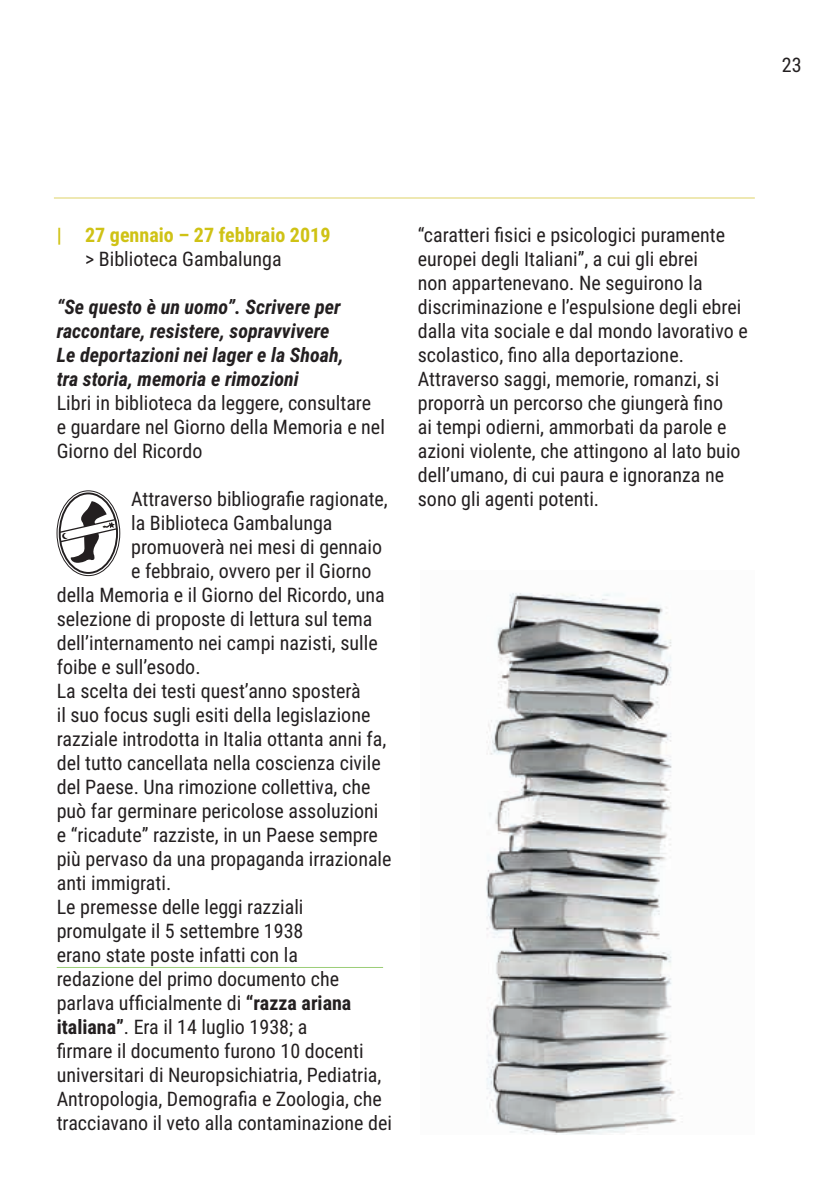
<style>
.page{position:relative;width:840px;height:1191px;background:#fff}
.page>*{position:absolute;margin:0;border:0;box-sizing:border-box;transform-origin:0 0}
.t1{font:20px/24px "Roboto Condensed";color:#231f20}
.t2{font:italic 700 20px/24px "Roboto Condensed";color:#231f20}
.t3{font:700 20px "Roboto Condensed";color:#cfc215}
.s1{font-weight:700}
</style>
<div class="page">
<hr style="left:54px;top:197px;width:700px;height:1px;background:#dfd267">
<hr style="left:57px;top:967px;width:326px;height:1px;background:#9cce77">
<div style="left:57px;top:490px;width:63px;height:86px;border:1px solid #231f20;border-radius:50%"></div>
<div style="left:59px;top:492px;width:59px;height:82px;border:2px solid #231f20;border-radius:50%"></div>
<svg style="left:60px;top:501px;width:56px;height:62px"></svg>
<img style="left:486px;top:593px;width:197px;height:541px">
<p class="t1" style="left:781px;top:52px;width:21px">23</p>
<p class="t3" style="left:57px;top:221px;width:275px">| 27 gennaio – 27 febbraio 2019</p>
<p class="t1" style="left:85px;top:246px;width:198px">&gt; Biblioteca Gambalunga</p>
<p class="t2" style="left:57px;top:294px;width:288px">“Se questo è un uomo”. Scrivere per raccontare, resistere, sopravvivere Le deportazioni nei lager e la Shoah, tra storia, memoria e rimozioni</p>
<p class="t1" style="left:57px;top:390px;width:329px">Libri in biblioteca da leggere, consultare e guardare nel Giorno della Memoria e nel<br>Giorno del Ricordo</p>
<p class="t1" style="left:131px;top:486px;width:258px">Attraverso bibliografie ragionate,</p>
<p class="t1" style="left:131px;top:510px;width:203px">la Biblioteca Gambalunga</p>
<p class="t1" style="left:131px;top:534px;width:252px">promuoverà nei mesi di gennaio</p>
<p class="t1" style="left:131px;top:558px;width:242px">e febbraio, ovvero per il Giorno</p>
<p class="t1" style="left:57px;top:582px;width:329px">della Memoria e il Giorno del Ricordo, una</p>
<p class="t1" style="left:57px;top:606px;width:317px">selezione di proposte di lettura sul tema</p>
<p class="t1" style="left:57px;top:630px;width:322px">dell’internamento nei campi nazisti, sulle</p>
<p class="t1" style="left:57px;top:654px;width:145px">foibe e sull’esodo.</p>
<p class="t1" style="left:57px;top:678px;width:305px">La scelta dei testi quest’anno sposterà</p>
<p class="t1" style="left:57px;top:702px;width:315px">il suo focus sugli esiti della legislazione</p>
<p class="t1" style="left:57px;top:726px;width:331px">razziale introdotta in Italia ottanta anni fa,</p>
<p class="t1" style="left:57px;top:750px;width:325px">del tutto cancellata nella coscienza civile</p>
<p class="t1" style="left:57px;top:774px;width:315px">del Paese. Una rimozione collettiva, che</p>
<p class="t1" style="left:57px;top:798px;width:323px">può far germinare pericolose assoluzioni</p>
<p class="t1" style="left:57px;top:822px;width:322px">e “ricadute” razziste, in un Paese sempre</p>
<p class="t1" style="left:57px;top:846px;width:336px">più pervaso da una propaganda irrazionale</p>
<p class="t1" style="left:57px;top:870px;width:116px">anti immigrati.</p>
<p class="t1" style="left:57px;top:894px;width:248px">Le premesse delle leggi razziali</p>
<p class="t1" style="left:57px;top:918px;width:248px">promulgate il 5 settembre 1938</p>
<p class="t1" style="left:57px;top:942px;width:243px">erano state poste infatti con la</p>
<p class="t1" style="left:57px;top:966px;width:283px">redazione del primo documento che</p>
<p class="t1" style="left:57px;top:990px;width:296px">parlava ufficialmente di <span class="s1">“razza ariana</span></p>
<p class="t1" style="left:57px;top:1014px;width:252px"><span class="s1">italiana”</span>. Era il 14 luglio 1938; a</p>
<p class="t1" style="left:57px;top:1038px;width:308px">firmare il documento furono 10 docenti</p>
<p class="t1" style="left:57px;top:1062px;width:326px">universitari di Neuropsichiatria, Pediatria,</p>
<p class="t1" style="left:57px;top:1086px;width:326px">Antropologia, Demografia e Zoologia, che</p>
<p class="t1" style="left:57px;top:1110px;width:336px">tracciavano il veto alla contaminazione dei</p>
<p class="t1" style="left:417px;top:222px;width:331px">“caratteri fisici e psicologici puramente europei degli Italiani”, a cui gli ebrei<br>non appartenevano. Ne seguirono la discriminazione e l’espulsione degli ebrei dalla vita sociale e dal mondo lavorativo e scolastico, fino alla deportazione.<br>Attraverso saggi, memorie, romanzi, si proporrà un percorso che giungerà fino<br>ai tempi odierni, ammorbati da parole e azioni violente, che attingono al lato buio dell’umano, di cui paura e ignoranza ne sono gli agenti potenti.</p>
</div>
